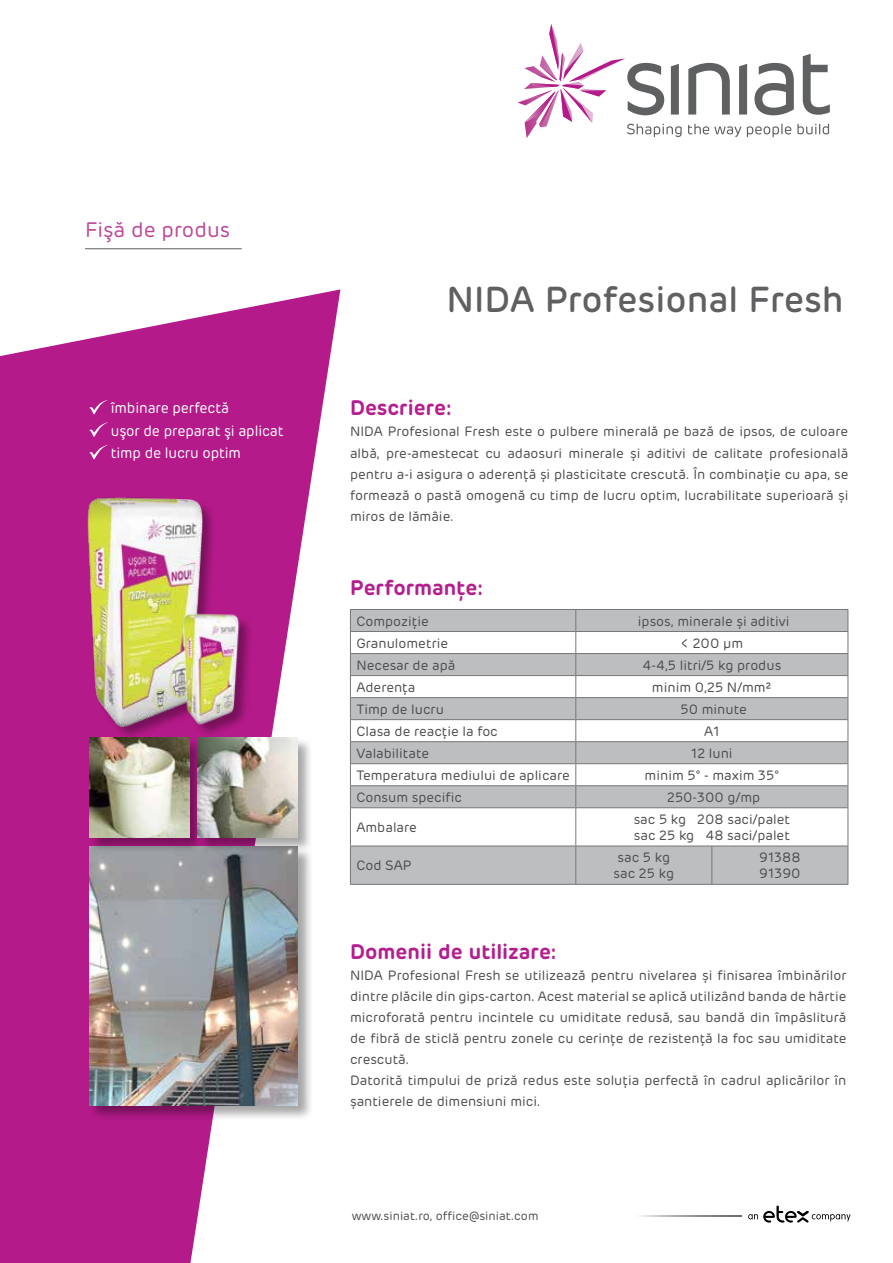
<style>
.page{position:relative;width:893px;height:1263px;background:#fff}
.page>*{position:absolute;margin:0;border:0;box-sizing:border-box;transform-origin:0 0}
.t1{font:500 36px "Rubrik";color:#5f6062}
.t2{font:600 21px "Rubrik";color:#b41e8e}
.t3{font:21px "Rubrik";color:#bc4998}
.t4{font:15px/22.5px "Rubrik";letter-spacing:-.01em;color:#fff;scale:.95 1}
.t5{font:13.5px/21px "Rubrik";color:#4d4d4f}
.t6{font:12px "Rubrik";color:#4d4d4f}
</style>
<div class="page">
<svg style="left:0;top:289px;width:340px;height:974px;fill:#b51a8a"></svg>
<svg style="left:639px;top:1216px;width:103px;height:1px"></svg>
<svg style="left:748px;top:1205px;width:102px;height:17px"></svg>
<svg style="left:518px;top:24px;width:312px;height:114px"></svg>
<hr style="left:85px;top:248px;width:157px;height:1px;background:#5f6062">
<div style="left:89px;top:846px;width:224px;height:276px;background:#000;opacity:.35"></div>
<img style="left:89px;top:853px;width:209px;height:253px">
<div style="left:197px;top:737px;width:116px;height:116px;background:#000;opacity:.35"></div>
<img style="left:205px;top:737px;width:92px;height:100px">
<div style="left:89px;top:737px;width:116px;height:116px;background:#000;opacity:.35"></div>
<img style="left:89px;top:741px;width:100px;height:96px">
<svg style="left:89px;top:398px;width:24px;height:39px"></svg>
<svg style="left:89px;top:443px;width:24px;height:17px"></svg>
<svg style="left:351px;top:610px;width:497px;height:274px;fill:#bcbec0"></svg>
<hr style="left:350px;top:609px;width:226px;height:1px;background:#757779">
<hr style="left:576px;top:609px;width:136px;height:1px;background:#757779">
<hr style="left:712px;top:609px;width:136px;height:1px;background:#757779">
<hr style="left:350px;top:631px;width:226px;height:1px;background:#757779">
<hr style="left:350px;top:653px;width:226px;height:1px;background:#757779">
<hr style="left:576px;top:631px;width:136px;height:1px;background:#757779">
<hr style="left:712px;top:631px;width:136px;height:1px;background:#757779">
<hr style="left:576px;top:653px;width:136px;height:1px;background:#757779">
<hr style="left:712px;top:653px;width:136px;height:1px;background:#757779">
<hr style="left:350px;top:846px;width:1px;height:38px;background:#757779">
<hr style="left:350px;top:884px;width:226px;height:1px;background:#757779">
<hr style="left:575px;top:846px;width:1px;height:38px;background:#757779">
<hr style="left:576px;top:884px;width:136px;height:1px;background:#757779">
<hr style="left:711px;top:846px;width:1px;height:38px;background:#757779">
<hr style="left:848px;top:846px;width:1px;height:38px;background:#757779">
<hr style="left:712px;top:884px;width:136px;height:1px;background:#757779">
<hr style="left:350px;top:675px;width:226px;height:1px;background:#757779">
<hr style="left:350px;top:697px;width:226px;height:1px;background:#757779">
<hr style="left:576px;top:675px;width:136px;height:1px;background:#757779">
<hr style="left:712px;top:675px;width:136px;height:1px;background:#757779">
<hr style="left:576px;top:697px;width:136px;height:1px;background:#757779">
<hr style="left:712px;top:697px;width:136px;height:1px;background:#757779">
<hr style="left:350px;top:719px;width:226px;height:1px;background:#757779">
<hr style="left:350px;top:741px;width:226px;height:1px;background:#757779">
<hr style="left:576px;top:719px;width:136px;height:1px;background:#757779">
<hr style="left:712px;top:719px;width:136px;height:1px;background:#757779">
<hr style="left:576px;top:741px;width:136px;height:1px;background:#757779">
<hr style="left:712px;top:741px;width:136px;height:1px;background:#757779">
<hr style="left:350px;top:763px;width:226px;height:1px;background:#757779">
<svg style="left:350px;top:610px;width:1px;height:197px"></svg>
<hr style="left:350px;top:785px;width:226px;height:1px;background:#757779">
<hr style="left:576px;top:763px;width:136px;height:1px;background:#757779">
<svg style="left:575px;top:610px;width:1px;height:197px"></svg>
<hr style="left:712px;top:763px;width:136px;height:1px;background:#757779">
<svg style="left:848px;top:610px;width:1px;height:197px"></svg>
<hr style="left:576px;top:785px;width:136px;height:1px;background:#757779">
<hr style="left:712px;top:785px;width:136px;height:1px;background:#757779">
<hr style="left:350px;top:807px;width:226px;height:1px;background:#757779">
<hr style="left:350px;top:808px;width:1px;height:38px;background:#757779">
<hr style="left:350px;top:846px;width:226px;height:1px;background:#757779">
<hr style="left:576px;top:807px;width:136px;height:1px;background:#757779">
<hr style="left:575px;top:808px;width:1px;height:38px;background:#757779">
<hr style="left:712px;top:807px;width:136px;height:1px;background:#757779">
<hr style="left:848px;top:808px;width:1px;height:38px;background:#757779">
<hr style="left:576px;top:846px;width:136px;height:1px;background:#757779">
<hr style="left:712px;top:846px;width:136px;height:1px;background:#757779">
<div style="left:87px;top:497px;width:167px;height:244px;background:#000;opacity:.35"></div>
<img style="left:85px;top:489px;width:127px;height:237px">
<img style="left:180px;top:611px;width:67px;height:114px">
<h2 class="t3" style="left:85px;top:216px;width:146px">Fişă de produs</h2>
<p class="t4" style="left:111px;top:397px;width:183px">îmbinare perfectă<br>uşor de preparat şi aplicat timp de lucru optim</p>
<h1 class="t1" style="left:446px;top:277px;width:399px">NIDA Profesional Fresh</h1>
<h2 class="t2" style="left:350px;top:395px;width:103px">Descriere:</h2>
<p class="t5" style="left:350px;top:421px;width:500px;text-align:justify">NIDA Profesional Fresh este o pulbere minerală pe bază de ipsos, de culoare albă, pre-amestecat cu adaosuri minerale și aditivi de calitate profesională pentru a-i asigura o aderenţă și plasticitate crescută. În combinaţie cu apa, se formează o pastă omogenă cu timp de lucru optim, lucrabilitate superioară și miros de lămâie.</p>
<h2 class="t2" style="left:350px;top:574px;width:135px">Performanţe:</h2>
<p class="t5" style="left:356px;top:610px;width:74px">Compoziţie</p>
<p class="t5" style="left:638px;top:610px;width:153px">ipsos, minerale și aditivi</p>
<p class="t5" style="left:356px;top:632px;width:93px">Granulometrie</p>
<p class="t5" style="left:680px;top:632px;width:64px">&lt; 200 µm</p>
<p class="t5" style="left:356px;top:654px;width:101px">Necesar de apă</p>
<p class="t5" style="left:642px;top:654px;width:140px">4-4,5 litri/5 kg produs</p>
<p class="t5" style="left:356px;top:676px;width:61px">Aderenţa</p>
<p class="t5" style="left:652px;top:676px;width:121px">minim 0,25 N/mm²</p>
<p class="t5" style="left:356px;top:698px;width:89px">Timp de lucru</p>
<p class="t5" style="left:680px;top:698px;width:68px">50 minute</p>
<p class="t5" style="left:356px;top:720px;width:143px">Clasa de reacţie la foc</p>
<p class="t5" style="left:704px;top:720px;width:17px">A1</p>
<p class="t5" style="left:356px;top:742px;width:74px">Valabilitate</p>
<p class="t5" style="left:691px;top:742px;width:43px">12 luni</p>
<p class="t5" style="left:356px;top:764px;width:215px">Temperatura mediului de aplicare</p>
<p class="t5" style="left:645px;top:764px;width:136px">minim 5° - maxim 35°</p>
<p class="t5" style="left:356px;top:786px;width:107px">Consum specific</p>
<p class="t5" style="left:667px;top:786px;width:95px">250-300 g/mp</p>
<p class="t5" style="left:356px;top:817px;width:62px">Ambalare</p>
<p class="t5" style="left:634px;top:811px;width:158px;line-height:16.2px">sac 5 kg 208 saci/palet sac 25 kg 48 saci/palet</p>
<p class="t5" style="left:356px;top:855px;width:57px">Cod SAP</p>
<p class="t5" style="left:614px;top:849px;width:62px;line-height:16.2px">sac 5 kg sac 25 kg</p>
<p class="t5" style="left:759px;top:849px;width:43px;line-height:16.2px">91388<br>91390</p>
<h2 class="t2" style="left:350px;top:938px;width:208px">Domenii de utilizare:</h2>
<p class="t5" style="left:350px;top:964px;width:498px">NIDA Profesional Fresh se utilizează pentru nivelarea și finisarea îmbinărilor dintre plăcile din gips-carton. Acest material se aplică utilizând banda de hârtie microforată pentru incintele cu umiditate redusă, sau bandă din împâslitură de fibră de sticlă pentru zonele cu cerinţe de rezistenţă la foc sau umiditate crescută.<br>Datorită timpului de priză redus este soluţia perfectă în cadrul aplicărilor în șantierele de dimensiuni mici.</p>
<p class="t6" style="left:352px;top:1208px;width:188px">www.siniat.ro, office@siniat.com</p>
</div>
